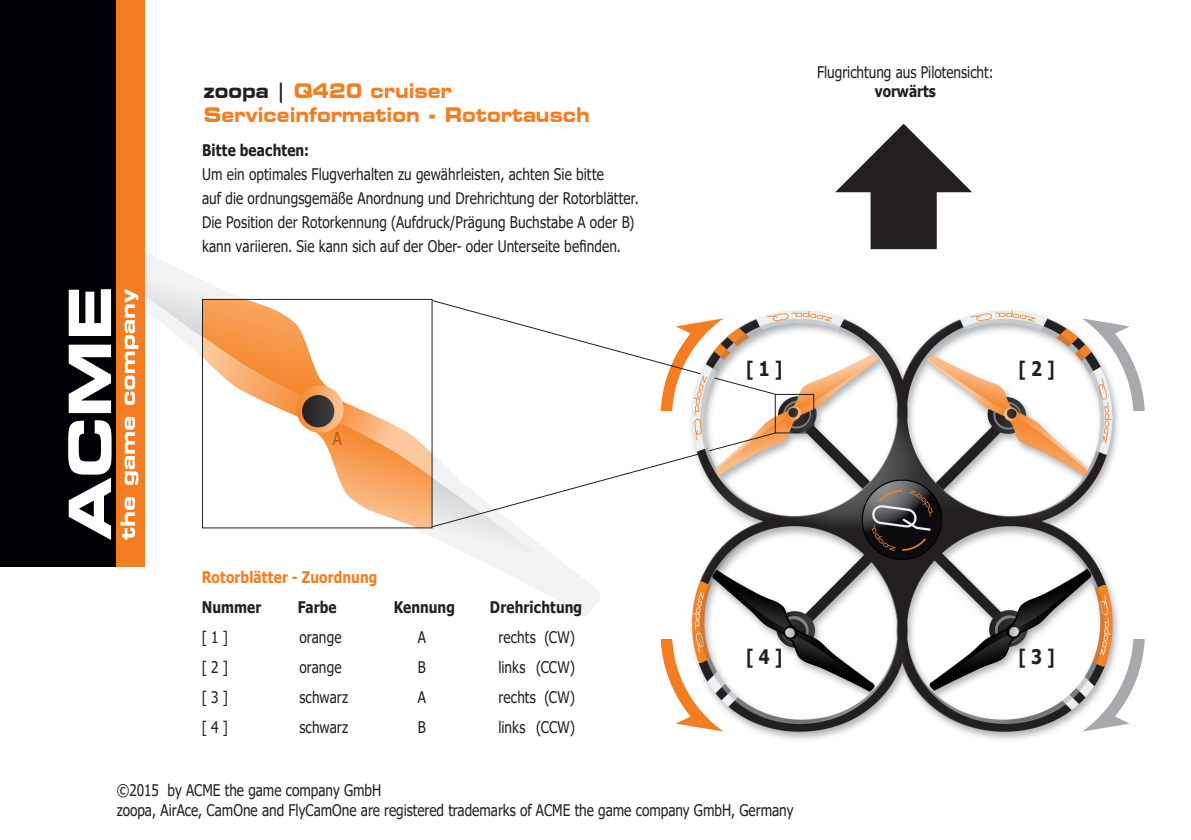
<style>
.page{position:relative;width:1191px;height:840px;background:#fff}
.page>*{position:absolute;margin:0;border:0;box-sizing:border-box;transform-origin:0 0}
.t1{font:700 expanded 20px "Square 721 BT";color:#f47d21;scale:.85 1}
.t2{font:700 20px "Tahoma";color:#231f20;scale:.85 1}
.t3{font:17.6px "Tahoma";color:#b55c12;scale:.85 1}
.t4{font:16px "Tahoma";letter-spacing:.005em;color:#231f20;scale:.85 1}
.t5{font:700 16px "Tahoma";letter-spacing:.01em;color:#231f20;scale:.85 1}
.t6{font:700 16px "Tahoma";letter-spacing:.01em;color:#f47d21;scale:.85 1}
.s1{color:#231f20}
</style>
<div class="page">
<img style="left:691px;top:310px;width:454px;height:430px">
<svg style="left:144px;top:205px;width:190px;height:199px"></svg>
<svg style="left:311px;top:527px;width:288px;height:89px"></svg>
<svg style="left:1081px;top:318px;width:63px;height:93px"></svg>
<svg style="left:660px;top:638px;width:63px;height:93px"></svg>
<svg style="left:1081px;top:638px;width:63px;height:93px"></svg>
<div style="left:115px;top:0;width:29px;height:565px;background:#f47d21"></div>
<div style="left:0;top:0;width:115px;height:565px;background:#000006"></div>
<svg style="left:68px;top:420px;width:44px;height:119px"></svg>
<svg style="left:69px;top:344px;width:42px;height:69px"></svg>
<svg style="left:69px;top:289px;width:42px;height:47px"></svg>
<svg style="left:120px;top:496px;width:15px;height:43px"></svg>
<svg style="left:125px;top:416px;width:13px;height:68px"></svg>
<svg style="left:125px;top:289px;width:13px;height:116px"></svg>
<svg style="left:835px;top:124px;width:137px;height:125px"></svg>
<div style="left:775px;top:394px;width:39px;height:39px;border:1px solid #231f20"></div>
<svg style="left:202px;top:299px;width:573px;height:228px"></svg>
<p class="t1" style="left:204px;top:79px;width:293px"><span class="s1">zoopa |</span> Q420 cruiser</p>
<p class="t1" style="left:204px;top:103px;width:455px">Serviceinformation - Rotortausch</p>
<p class="t5" style="left:202px;top:139px;width:127px">Bitte beachten:</p>
<p class="t4" style="left:202px;top:163px;width:474px">Um ein optimales Flugverhalten zu gewährleisten, achten Sie bitte</p>
<p class="t4" style="left:202px;top:187px;width:515px">auf die ordnungsgemäße Anordnung und Drehrichtung der Rotorblätter.</p>
<p class="t4" style="left:202px;top:211px;width:510px">Die Position der Rotorkennung (Aufdruck/Prägung Buchstabe A oder B)</p>
<p class="t4" style="left:202px;top:235px;width:494px">kann variieren. Sie kann sich auf der Ober- oder Unterseite befinden.</p>
<p class="t3" style="left:333px;top:426px;width:12px">A</p>
<p class="t6" style="left:202px;top:565px;width:208px">Rotorblätter - Zuordnung</p>
<p class="t5" style="left:202px;top:595px;width:72px">Nummer</p>
<p class="t5" style="left:298px;top:595px;width:47px">Farbe</p>
<p class="t5" style="left:394px;top:595px;width:74px">Kennung</p>
<p class="t5" style="left:490px;top:595px;width:110px">Drehrichtung</p>
<p class="t4" style="left:202px;top:625px;width:32px">[ 1 ]</p>
<p class="t4" style="left:299px;top:625px;width:51px">orange</p>
<p class="t4" style="left:418px;top:625px;width:11px">A</p>
<p class="t4" style="left:498px;top:625px;width:92px">rechts (CW)</p>
<p class="t4" style="left:202px;top:655px;width:32px">[ 2 ]</p>
<p class="t4" style="left:299px;top:655px;width:51px">orange</p>
<p class="t4" style="left:418px;top:655px;width:11px">B</p>
<p class="t4" style="left:498px;top:655px;width:92px">links (CCW)</p>
<p class="t4" style="left:202px;top:685px;width:32px">[ 3 ]</p>
<p class="t4" style="left:299px;top:685px;width:59px">schwarz</p>
<p class="t4" style="left:418px;top:685px;width:11px">A</p>
<p class="t4" style="left:498px;top:685px;width:92px">rechts (CW)</p>
<p class="t4" style="left:202px;top:715px;width:32px">[ 4 ]</p>
<p class="t4" style="left:299px;top:715px;width:59px">schwarz</p>
<p class="t4" style="left:418px;top:715px;width:11px">B</p>
<p class="t4" style="left:498px;top:715px;width:92px">links (CCW)</p>
<p class="t4" style="left:817px;top:61px;width:209px">Flugrichtung aus Pilotensicht:</p>
<p class="t5" style="left:874px;top:80px;width:73px">vorwärts</p>
<p class="t2" style="left:746px;top:354px;width:44px">[ 1 ]</p>
<p class="t2" style="left:1018px;top:354px;width:44px">[ 2 ]</p>
<p class="t2" style="left:746px;top:642px;width:44px">[ 4 ]</p>
<p class="t2" style="left:1018px;top:642px;width:44px">[ 3 ]</p>
<p class="t4" style="left:117px;top:779px;width:313px">©2015 by ACME the game company GmbH</p>
<p class="t4" style="left:117px;top:798px;width:797px">zoopa, AirAce, CamOne and FlyCamOne are registered trademarks of ACME the game company GmbH, Germany</p>
</div>
